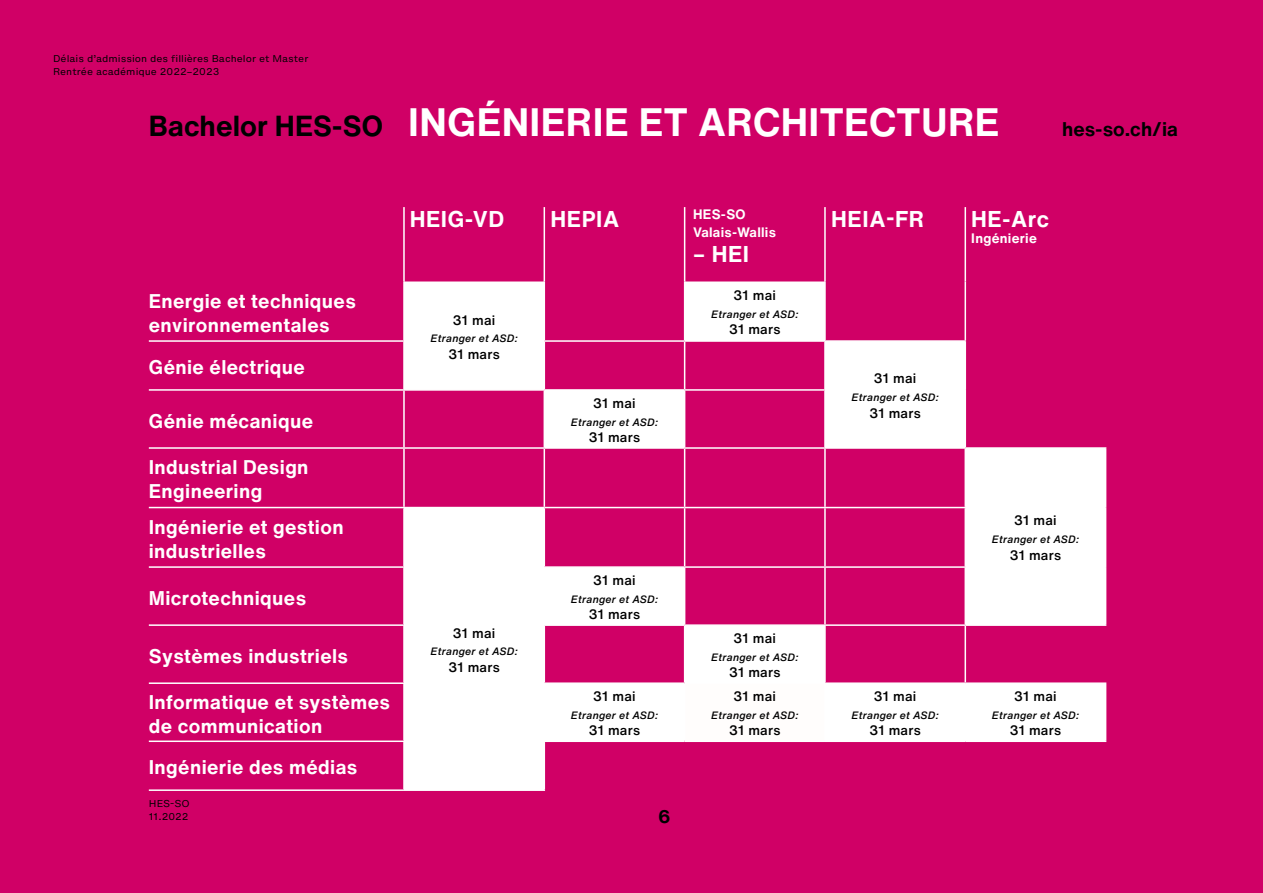
<style>
.page{position:relative;width:1263px;height:893px;background:#d00066}
.page>*{position:absolute;margin:0;border:0;box-sizing:border-box;transform-origin:0 0}
.t1{font:700 39px "Helvetica Now Text";letter-spacing:.01em;color:#fff}
.t2{font:700 22.5px "Helvetica Now Text";letter-spacing:.02em;color:#fff}
.t3{font:700 19.5px/24px "Helvetica Now Text";letter-spacing:.02em;color:#fff}
.t4{font:700 19.5px "Helvetica Now Text";color:#000}
.t5{font:700 18px "Helvetica Now Text";color:#000}
.t6{font:500 13.5px "Helvetica Now Text";letter-spacing:.02em;color:#000}
.t7{font:700 13.5px/18px "Helvetica Now Text";letter-spacing:.02em;color:#fff}
.t8{font:italic 500 10.5px "Helvetica Now Text";letter-spacing:.02em;color:#000}
.t9{font:9px/12.8px "Helvetica Now Micro";color:#000}
.s1{font-size:28.5px;color:#000}
</style>
<div class="page">
<svg style="left:405px;top:281px;width:700px;height:509px"></svg>
<svg style="left:149px;top:506px;width:254px;height:3px"></svg>
<hr style="left:403px;top:207px;width:2px;height:74px;background:#fff">
<hr style="left:544px;top:207px;width:1px;height:74px;background:#fff">
<hr style="left:684px;top:207px;width:1px;height:74px;background:#fff">
<hr style="left:824px;top:207px;width:2px;height:74px;background:#fff">
<hr style="left:964px;top:207px;width:2px;height:74px;background:#fff">
<hr style="left:403px;top:281px;width:2px;height:59px;background:#fff">
<hr style="left:544px;top:281px;width:1px;height:59px;background:#fff">
<hr style="left:684px;top:281px;width:1px;height:59px;background:#fff">
<hr style="left:824px;top:281px;width:2px;height:59px;background:#fff">
<hr style="left:964px;top:281px;width:2px;height:59px;background:#fff">
<hr style="left:149px;top:340px;width:256px;height:2px;background:#fff">
<hr style="left:403px;top:342px;width:2px;height:47px;background:#fff">
<hr style="left:544px;top:340px;width:141px;height:2px;background:#fff">
<hr style="left:544px;top:342px;width:1px;height:47px;background:#fff">
<hr style="left:685px;top:340px;width:140px;height:2px;background:#fff">
<hr style="left:684px;top:342px;width:1px;height:47px;background:#fff">
<hr style="left:825px;top:340px;width:141px;height:2px;background:#fff">
<hr style="left:824px;top:342px;width:2px;height:47px;background:#fff">
<hr style="left:964px;top:342px;width:2px;height:48px;background:#fff">
<hr style="left:149px;top:389px;width:255px;height:2px;background:#fff">
<hr style="left:404px;top:389px;width:140px;height:2px;background:#fff">
<hr style="left:403px;top:391px;width:2px;height:56px;background:#fff">
<hr style="left:544px;top:389px;width:141px;height:2px;background:#fff">
<hr style="left:544px;top:391px;width:1px;height:56px;background:#fff">
<hr style="left:685px;top:389px;width:141px;height:2px;background:#fff">
<hr style="left:684px;top:391px;width:1px;height:56px;background:#fff">
<hr style="left:824px;top:391px;width:2px;height:56px;background:#fff">
<hr style="left:964px;top:390px;width:2px;height:57px;background:#fff">
<hr style="left:149px;top:447px;width:255px;height:2px;background:#fff">
<hr style="left:404px;top:447px;width:140px;height:2px;background:#fff">
<hr style="left:403px;top:449px;width:2px;height:58px;background:#fff">
<hr style="left:544px;top:447px;width:141px;height:2px;background:#fff">
<hr style="left:544px;top:449px;width:1px;height:58px;background:#fff">
<hr style="left:685px;top:447px;width:140px;height:2px;background:#fff">
<hr style="left:684px;top:449px;width:1px;height:58px;background:#fff">
<hr style="left:825px;top:447px;width:140px;height:2px;background:#fff">
<hr style="left:824px;top:449px;width:2px;height:58px;background:#fff">
<hr style="left:965px;top:447px;width:141px;height:2px;background:#fff">
<hr style="left:964px;top:449px;width:2px;height:58px;background:#fff">
<hr style="left:1105px;top:449px;width:1px;height:58px;background:#fff">
<hr style="left:149px;top:507px;width:255px;height:1px;background:#fff">
<hr style="left:404px;top:507px;width:140px;height:1px;background:#fff">
<hr style="left:403px;top:508px;width:2px;height:58px;background:#fff">
<hr style="left:544px;top:507px;width:141px;height:1px;background:#fff">
<hr style="left:544px;top:508px;width:1px;height:58px;background:#fff">
<hr style="left:685px;top:507px;width:140px;height:1px;background:#fff">
<hr style="left:684px;top:508px;width:1px;height:58px;background:#fff">
<hr style="left:825px;top:507px;width:141px;height:1px;background:#fff">
<hr style="left:824px;top:508px;width:2px;height:58px;background:#fff">
<hr style="left:964px;top:508px;width:2px;height:58px;background:#fff">
<hr style="left:1105px;top:507px;width:1px;height:60px;background:#fff">
<hr style="left:149px;top:566px;width:256px;height:2px;background:#fff">
<hr style="left:403px;top:568px;width:2px;height:56px;background:#fff">
<hr style="left:544px;top:566px;width:141px;height:2px;background:#fff">
<hr style="left:544px;top:568px;width:1px;height:56px;background:#fff">
<hr style="left:685px;top:566px;width:140px;height:2px;background:#fff">
<hr style="left:684px;top:568px;width:1px;height:56px;background:#fff">
<hr style="left:825px;top:566px;width:141px;height:2px;background:#fff">
<hr style="left:824px;top:568px;width:2px;height:56px;background:#fff">
<hr style="left:964px;top:568px;width:2px;height:56px;background:#fff">
<hr style="left:1105px;top:567px;width:1px;height:57px;background:#fff">
<hr style="left:149px;top:624px;width:256px;height:2px;background:#fff">
<hr style="left:403px;top:626px;width:2px;height:56px;background:#fff">
<hr style="left:544px;top:624px;width:141px;height:2px;background:#fff">
<hr style="left:544px;top:626px;width:1px;height:56px;background:#fff">
<hr style="left:685px;top:624px;width:140px;height:2px;background:#fff">
<hr style="left:684px;top:626px;width:1px;height:56px;background:#fff">
<hr style="left:825px;top:624px;width:140px;height:2px;background:#fff">
<hr style="left:824px;top:626px;width:2px;height:56px;background:#fff">
<hr style="left:965px;top:624px;width:141px;height:2px;background:#fff">
<hr style="left:964px;top:626px;width:2px;height:56px;background:#fff">
<hr style="left:149px;top:682px;width:256px;height:2px;background:#fff">
<hr style="left:403px;top:684px;width:2px;height:56px;background:#fff">
<hr style="left:544px;top:682px;width:141px;height:2px;background:#fff">
<hr style="left:544px;top:684px;width:1px;height:56px;background:#fff">
<hr style="left:685px;top:682px;width:140px;height:2px;background:#fff">
<hr style="left:684px;top:684px;width:1px;height:56px;background:#fff">
<hr style="left:825px;top:682px;width:140px;height:2px;background:#fff">
<hr style="left:824px;top:684px;width:2px;height:56px;background:#fff">
<hr style="left:965px;top:682px;width:141px;height:2px;background:#fff">
<hr style="left:964px;top:684px;width:2px;height:56px;background:#fff">
<hr style="left:1105px;top:684px;width:1px;height:56px;background:#fff">
<hr style="left:149px;top:740px;width:256px;height:2px;background:#fff">
<hr style="left:403px;top:742px;width:2px;height:47px;background:#fff">
<hr style="left:544px;top:740px;width:141px;height:2px;background:#fff">
<hr style="left:544px;top:742px;width:1px;height:47px;background:#fff">
<hr style="left:685px;top:740px;width:140px;height:2px;background:#fff">
<hr style="left:825px;top:740px;width:140px;height:2px;background:#fff">
<hr style="left:965px;top:740px;width:141px;height:2px;background:#fff">
<hr style="left:149px;top:789px;width:255px;height:2px;background:#fff">
<hr style="left:404px;top:789px;width:141px;height:2px;background:#fff">
<p class="t9" style="left:53px;top:52px;width:257px">Délais d’admission des fillières Bachelor et Master<br>Rentrée académique 2022–2023</p>
<h1 class="t1" style="left:149px;top:93px;width:852px"><span class="s1">Bachelor HES-SO</span> INGÉNIERIE ET ARCHITECTURE</h1>
<p class="t4" style="left:1062px;top:114px;width:117px">hes-so.ch/ia</p>
<p class="t3" style="left:149px;top:288px;width:209px">Energie et techniques environnementales</p>
<p class="t3" style="left:149px;top:355px;width:158px">Génie électrique</p>
<p class="t3" style="left:149px;top:408px;width:166px">Génie mécanique</p>
<p class="t3" style="left:149px;top:455px;width:161px">Industrial Design<br>Engineering</p>
<p class="t2" style="left:410px;top:202px;width:96px">HEIG-VD</p>
<p class="t2" style="left:550px;top:202px;width:70px">HEPIA</p>
<p class="t7" style="left:693px;top:205px;width:84px">HES-SO<br>Valais-Wallis</p>
<p class="t2" style="left:693px;top:237px;width:57px">– HEI</p>
<p class="t6" style="left:453px;top:310px;width:44px">31 mai</p>
<p class="t8" style="left:431px;top:331px;width:89px">Etranger et ASD:</p>
<p class="t6" style="left:448px;top:344px;width:53px">31 mars</p>
<p class="t6" style="left:593px;top:393px;width:44px">31 mai</p>
<p class="t8" style="left:571px;top:414px;width:89px">Etranger et ASD:</p>
<p class="t6" style="left:589px;top:427px;width:53px">31 mars</p>
<p class="t6" style="left:733px;top:285px;width:44px">31 mai</p>
<p class="t8" style="left:711px;top:306px;width:89px">Etranger et ASD:</p>
<p class="t6" style="left:729px;top:319px;width:53px">31 mars</p>
<p class="t2" style="left:831px;top:202px;width:95px">HEIA-FR</p>
<p class="t2" style="left:971px;top:202px;width:79px">HE-Arc</p>
<p class="t7" style="left:971px;top:229px;width:67px">Ingénierie</p>
<p class="t6" style="left:874px;top:368px;width:44px">31 mai</p>
<p class="t8" style="left:852px;top:389px;width:89px">Etranger et ASD:</p>
<p class="t6" style="left:869px;top:403px;width:53px">31 mars</p>
<p class="t3" style="left:149px;top:514px;width:196px">Ingénierie et gestion industrielles</p>
<p class="t3" style="left:149px;top:585px;width:159px">Microtechniques</p>
<p class="t3" style="left:149px;top:643px;width:201px">Systèmes industriels</p>
<p class="t6" style="left:453px;top:623px;width:44px">31 mai</p>
<p class="t8" style="left:431px;top:644px;width:89px">Etranger et ASD:</p>
<p class="t6" style="left:448px;top:657px;width:53px">31 mars</p>
<p class="t6" style="left:593px;top:570px;width:44px">31 mai</p>
<p class="t8" style="left:571px;top:591px;width:89px">Etranger et ASD:</p>
<p class="t6" style="left:589px;top:604px;width:53px">31 mars</p>
<p class="t3" style="left:149px;top:689px;width:243px">Informatique et systèmes de communication</p>
<p class="t6" style="left:593px;top:686px;width:44px">31 mai</p>
<p class="t8" style="left:571px;top:707px;width:89px">Etranger et ASD:</p>
<p class="t6" style="left:589px;top:720px;width:53px">31 mars</p>
<p class="t3" style="left:149px;top:755px;width:210px">Ingénierie des médias</p>
<p class="t9" style="left:149px;top:797px;width:43px">HES-SO<br>11.2022</p>
<p class="t5" style="left:658px;top:803px;width:13px">6</p>
<p class="t6" style="left:733px;top:628px;width:44px">31 mai</p>
<p class="t8" style="left:711px;top:649px;width:89px">Etranger et ASD:</p>
<p class="t6" style="left:729px;top:662px;width:53px">31 mars</p>
<p class="t6" style="left:733px;top:686px;width:44px">31 mai</p>
<p class="t8" style="left:711px;top:707px;width:89px">Etranger et ASD:</p>
<p class="t6" style="left:729px;top:720px;width:53px">31 mars</p>
<p class="t6" style="left:874px;top:686px;width:44px">31 mai</p>
<p class="t8" style="left:852px;top:707px;width:89px">Etranger et ASD:</p>
<p class="t6" style="left:869px;top:720px;width:53px">31 mars</p>
<p class="t6" style="left:1014px;top:510px;width:44px">31 mai</p>
<p class="t8" style="left:992px;top:531px;width:89px">Etranger et ASD:</p>
<p class="t6" style="left:1010px;top:545px;width:53px">31 mars</p>
<p class="t6" style="left:1014px;top:686px;width:44px">31 mai</p>
<p class="t8" style="left:992px;top:707px;width:89px">Etranger et ASD:</p>
<p class="t6" style="left:1010px;top:720px;width:53px">31 mars</p>
</div>
